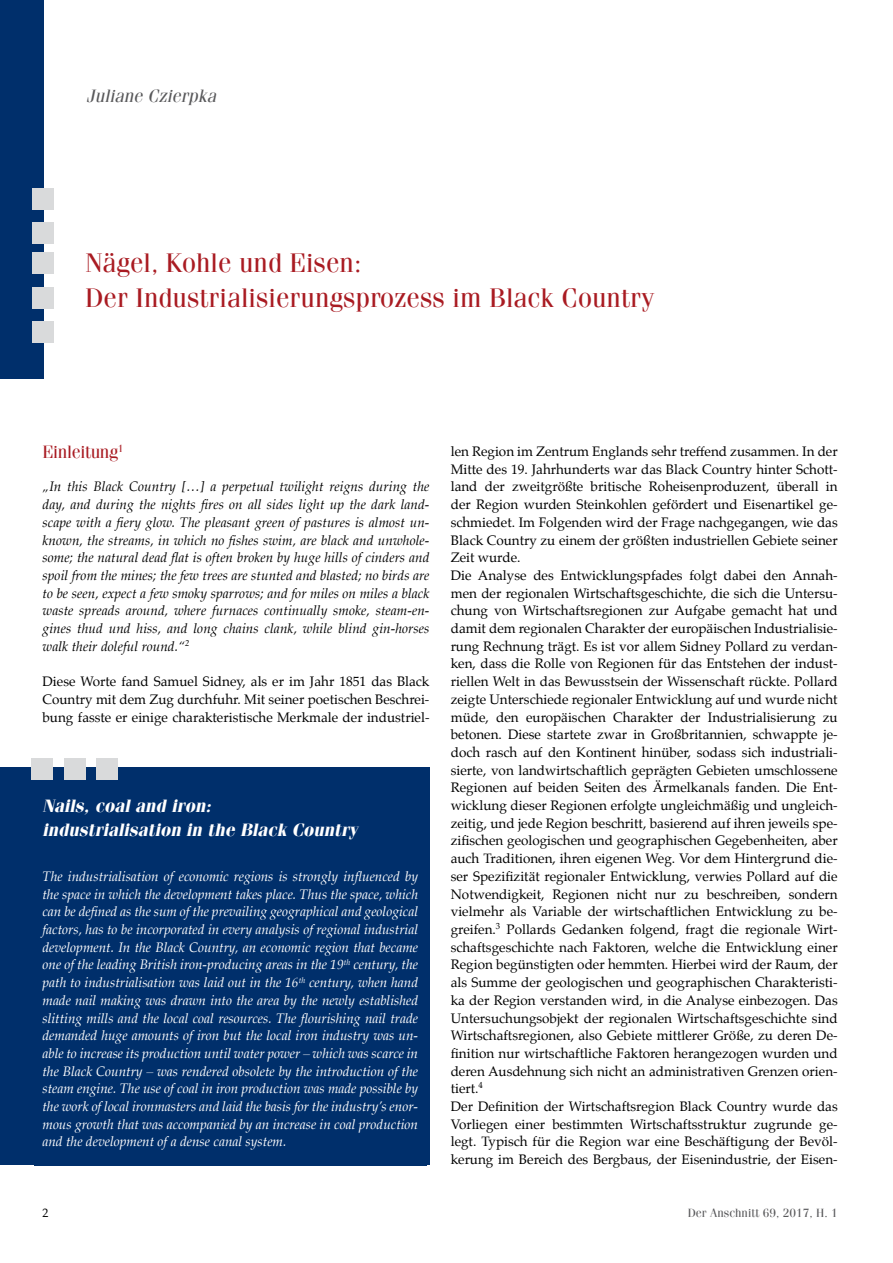
<style>
.page{position:relative;width:893px;height:1263px;background:#fff}
.page>*{position:absolute;margin:0;border:0;box-sizing:border-box;transform-origin:0 0}
.t1{font:27px/34.5px "Fenice LT";color:#a91b22}
.t2{font:italic 700 18px/24px "Fenice LT";color:#fff}
.t3{font:italic 18px "Fenice LT";color:#58585a}
.t4{font:18px "Fenice LT";letter-spacing:-.02em;color:#a91b22}
.t5{font:13.5px/17.7px "Palatino";color:#000;text-align:justify}
.t6{font:italic 13.5px/17.7px "Palatino";color:#fff;text-align:justify}
.t7{font:italic 13.5px/17.7px "Palatino";letter-spacing:.005em;color:#000;text-align:justify}
.t8{font:12px "Fenice LT";color:#58585a}
.t9{font:12px "Palatino";color:#000}
</style>
<div class="page">
<div style="left:0;top:0;width:43px;height:378px;background:#002f6b"></div>
<div style="left:32px;top:222px;width:22px;height:22px;background:#d9dadb"></div>
<div style="left:32px;top:188px;width:22px;height:22px;background:#d9dadb"></div>
<div style="left:32px;top:321px;width:22px;height:22px;background:#d9dadb"></div>
<div style="left:32px;top:287px;width:22px;height:22px;background:#d9dadb"></div>
<div style="left:32px;top:252px;width:22px;height:22px;background:#d9dadb"></div>
<div style="left:0;top:768px;width:429px;height:397px;background:#002f6b"></div>
<div style="left:31px;top:758px;width:22px;height:21px;background:#d9dadb"></div>
<div style="left:64px;top:758px;width:21px;height:22px;background:#d9dadb"></div>
<div style="left:96px;top:758px;width:22px;height:21px;background:#d9dadb"></div>
<h2 class="t3" style="left:86px;top:85px;width:132px">Juliane Czierpka</h2>
<h1 class="t1" style="left:85px;top:245px;width:570px">Nägel, Kohle und Eisen:<br>Der Industrialisierungsprozess im Black Country</h1>
<h2 class="t4" style="left:43px;top:441px;width:83px">Einleitung<sup>1</sup></h2>
<p class="t7" style="left:43px;top:478px;width:388px">„In this Black Country […] a perpetual twilight reigns during the day, and during the nights fires on all sides light up the dark land&shy;scape with a fiery glow. The pleasant green of pastures is almost un&shy;known, the streams, in which no fishes swim, are black and unwhole&shy;some; the natural dead flat is often broken by huge hills of cinders and spoil from the mines; the few trees are stunted and blasted; no birds are to be seen, expect a few smoky sparrows; and for miles on miles a black waste spreads around, where furnaces continually smoke, steam-en&shy;gines thud und hiss, and long chains clank, while blind gin-horses walk their doleful round.“<sup>2</sup></p>
<p class="t5" style="left:43px;top:673px;width:388px">Diese Worte fand Samuel Sidney, als er im Jahr 1851 das Black Country mit dem Zug durchfuhr. Mit seiner poetischen Beschrei&shy;bung fasste er einige charakteristische Merkmale der industriel-</p>
<h2 class="t2" style="left:42px;top:794px;width:316px">Nails, coal and iron: industrialisation in the Black Country</h2>
<p class="t6" style="left:42px;top:867px;width:377px">The industrialisation of economic regions is strongly influenced by the space in which the development takes place. Thus the space, which can be defined as the sum of the prevailing geographical and geological factors, has to be incorporated in every analysis of regional industrial development. In the Black Country, an economic region that became one of the leading British iron-producing areas in the 19<sup>th</sup> century, the path to industrialisation was laid out in the 16<sup>th</sup> century, when hand made nail making was drawn into the area by the newly established slitting mills and the local coal resources. The flourishing nail trade demanded huge amounts of iron but the local iron industry was un&shy;able to increase its production until water power – which was scarce in the Black Country – was rendered obsolete by the introduction of the steam engine. The use of coal in iron production was made possible by the work of local ironmasters and laid the basis for the industry’s enor&shy;mous growth that was accompanied by an increase in coal production and the development of a dense canal system.</p>
<p class="t5" style="left:451px;top:442px;width:388px;text-align:left">len Region im Zentrum Englands sehr treffend zusammen. In der Mitte des 19. Jahrhunderts war das Black Country hinter Schott&shy;land der zweitgrößte britische Roheisenproduzent, überall in der Region wurden Steinkohlen gefördert und Eisenartikel ge&shy;schmiedet. Im Folgenden wird der Frage nachgegangen, wie das Black Country zu einem der größten industriellen Gebiete seiner Zeit wurde.<br>Die Analyse des Entwicklungspfades folgt dabei den Annah&shy;men der regionalen Wirtschaftsgeschichte, die sich die Untersu&shy;chung von Wirtschaftsregionen zur Aufgabe gemacht hat und damit dem regionalen Charakter der europäischen Industrialisie&shy;rung Rechnung trägt. Es ist vor allem Sidney Pollard zu verdan&shy;ken, dass die Rolle von Regionen für das Entstehen der indust&shy;riellen Welt in das Bewusstsein der Wissenschaft rückte. Pollard zeigte Unterschiede regionaler Entwicklung auf und wurde nicht müde, den europäischen Charakter der Industrialisierung zu betonen. Diese startete zwar in Großbritannien, schwappte je&shy;doch rasch auf den Kontinent hinüber, sodass sich industriali&shy;sierte, von landwirtschaftlich geprägten Gebieten umschlossene Regionen auf beiden Seiten des Ärmelkanals fanden. Die Ent&shy;wicklung dieser Regionen erfolgte ungleichmäßig und ungleich&shy;zeitig, und jede Region beschritt, basierend auf ihren jeweils spe&shy;zifischen geologischen und geographischen Gegebenheiten, aber auch Traditionen, ihren eigenen Weg. Vor dem Hintergrund die&shy;ser Spezifizität regionaler Entwicklung, verwies Pollard auf die Notwendigkeit, Regionen nicht nur zu beschreiben, sondern vielmehr als Variable der wirtschaftlichen Entwicklung zu be&shy;greifen.<sup>3</sup> Pollards Gedanken folgend, fragt die regionale Wirt&shy;schaftsgeschichte nach Faktoren, welche die Entwicklung einer Region begünstigten oder hemmten. Hierbei wird der Raum, der als Summe der geologischen und geographischen Charakteristi&shy;ka der Region verstanden wird, in die Analyse einbezogen. Das Untersuchungsobjekt der regionalen Wirtschaftsgeschichte sind Wirtschaftsregionen, also Gebiete mittlerer Größe, zu deren De&shy;finition nur wirtschaftliche Faktoren herangezogen wurden und deren Ausdehnung sich nicht an administrativen Grenzen orien&shy;tiert.<sup>4<br></sup>Der Definition der Wirtschaftsregion Black Country wurde das Vorliegen einer bestimmten Wirtschaftsstruktur zugrunde ge&shy;legt. Typisch für die Region war eine Beschäftigung der Bevöl&shy;kerung im Bereich des Bergbaus, der Eisenindustrie, der Eisen-</p>
<p class="t9" style="left:43px;top:1203px;width:7px">2</p>
<p class="t8" style="left:688px;top:1206px;width:152px">Der Anschnitt 69, 2017, H. 1</p>
</div>
